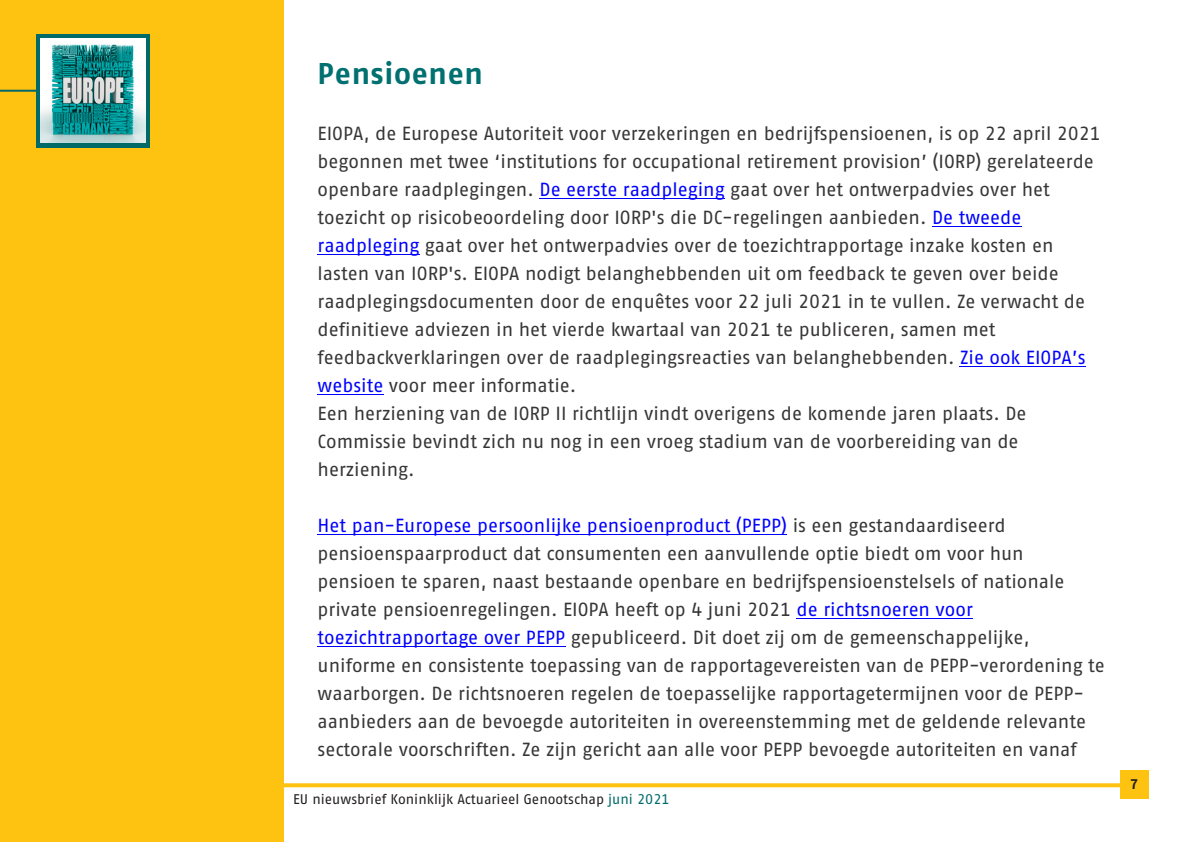
<style>
.page{position:relative;width:1191px;height:842px;background:#fff}
.page>*{position:absolute;margin:0;border:0;box-sizing:border-box;transform-origin:0 0}
.t1{font:700 30px "Fago OT";letter-spacing:.025em;color:#007070}
.t2{font:19px/28px "Fago OT";color:#373535}
.t3{font:14px "Fago OT";color:#231f20}
.t4{font:700 14px "Fago OT";color:#231f20}
.s1{color:#00f}
.s2{color:#006a69}
</style>
<div class="page">
<svg style="left:283px;top:783px;width:837px;height:4px;background:#fec621"></svg>
<div style="left:1120px;top:770px;width:28px;height:29px;background:#fec210"></div>
<div style="left:0;top:0;width:283px;height:842px;background:#fec210"></div>
<hr style="left:0;top:90px;width:36px;height:2px;background:#006a69">
<div style="left:36px;top:91px;width:114px;height:56px;background:#006a69"></div>
<div style="left:36px;top:34px;width:114px;height:57px;background:#006a69"></div>
<img style="left:41px;top:38px;width:104px;height:105px">
<hr style="left:539px;top:198px;width:186px;height:1px;background:#00f">
<hr style="left:932px;top:226px;width:89px;height:1px;background:#00f">
<hr style="left:317px;top:254px;width:102px;height:1px;background:#00f">
<hr style="left:959px;top:366px;width:126px;height:1px;background:#00f">
<hr style="left:317px;top:394px;width:67px;height:1px;background:#00f">
<hr style="left:317px;top:534px;width:470px;height:1px;background:#00f">
<hr style="left:796px;top:618px;width:177px;height:1px;background:#00f">
<hr style="left:317px;top:646px;width:248px;height:1px;background:#00f">
<p class="t1" style="left:318px;top:62px;width:167px">Pensioenen</p>
<p class="t2" style="left:318px;top:121px;width:785px">EIOPA, de Europese Autoriteit voor verzekeringen en bedrijfspensioenen, is op 22 april 2021 begonnen met twee ‘institutions for occupational retirement provision’ (IORP) gerelateerde openbare raadplegingen. <span class="s1">De eerste raadpleging</span> gaat over het ontwerpadvies over het toezicht op risicobeoordeling door IORP's die DC-regelingen aanbieden. <span class="s1">De tweede raadpleging</span> gaat over het ontwerpadvies over de toezichtrapportage inzake kosten en lasten van IORP's. EIOPA nodigt belanghebbenden uit om feedback te geven over beide raadplegingsdocumenten door de enquêtes voor 22 juli 2021 in te vullen. Ze verwacht de definitieve adviezen in het vierde kwartaal van 2021 te publiceren, samen met feedbackverklaringen over de raadplegingsreacties van belanghebbenden. <span class="s1">Zie ook EIOPA’s website</span> voor meer informatie.<br>Een herziening van de IORP II richtlijn vindt overigens de komende jaren plaats. De Commissie bevindt zich nu nog in een vroeg stadium van de voorbereiding van de herziening.</p>
<p class="t2" style="left:318px;top:513px;width:788px"><span class="s1">Het pan-Europese persoonlijke pensioenproduct (PEPP)</span> is een gestandaardiseerd pensioenspaarproduct dat consumenten een aanvullende optie biedt om voor hun pensioen te sparen, naast bestaande openbare en bedrijfspensioenstelsels of nationale private pensioenregelingen. EIOPA heeft op 4 juni 2021 <span class="s1">de richtsnoeren voor toezichtrapportage over PEPP</span> gepubliceerd. Dit doet zij om de gemeenschappelijke, uniforme en consistente toepassing van de rapportagevereisten van de PEPP-verordening te waarborgen. De richtsnoeren regelen de toepasselijke rapportagetermijnen voor de PEPP&shy;aanbieders aan de bevoegde autoriteiten in overeenstemming met de geldende relevante sectorale voorschriften. Ze zijn gericht aan alle voor PEPP bevoegde autoriteiten en vanaf</p>
<p class="t3" style="left:293px;top:794px;width:378px">EU nieuwsbrief Koninklijk Actuarieel Genootschap <span class="s2">juni 2021</span></p>
<p class="t4" style="left:1130px;top:779px;width:10px">7</p>
</div>
